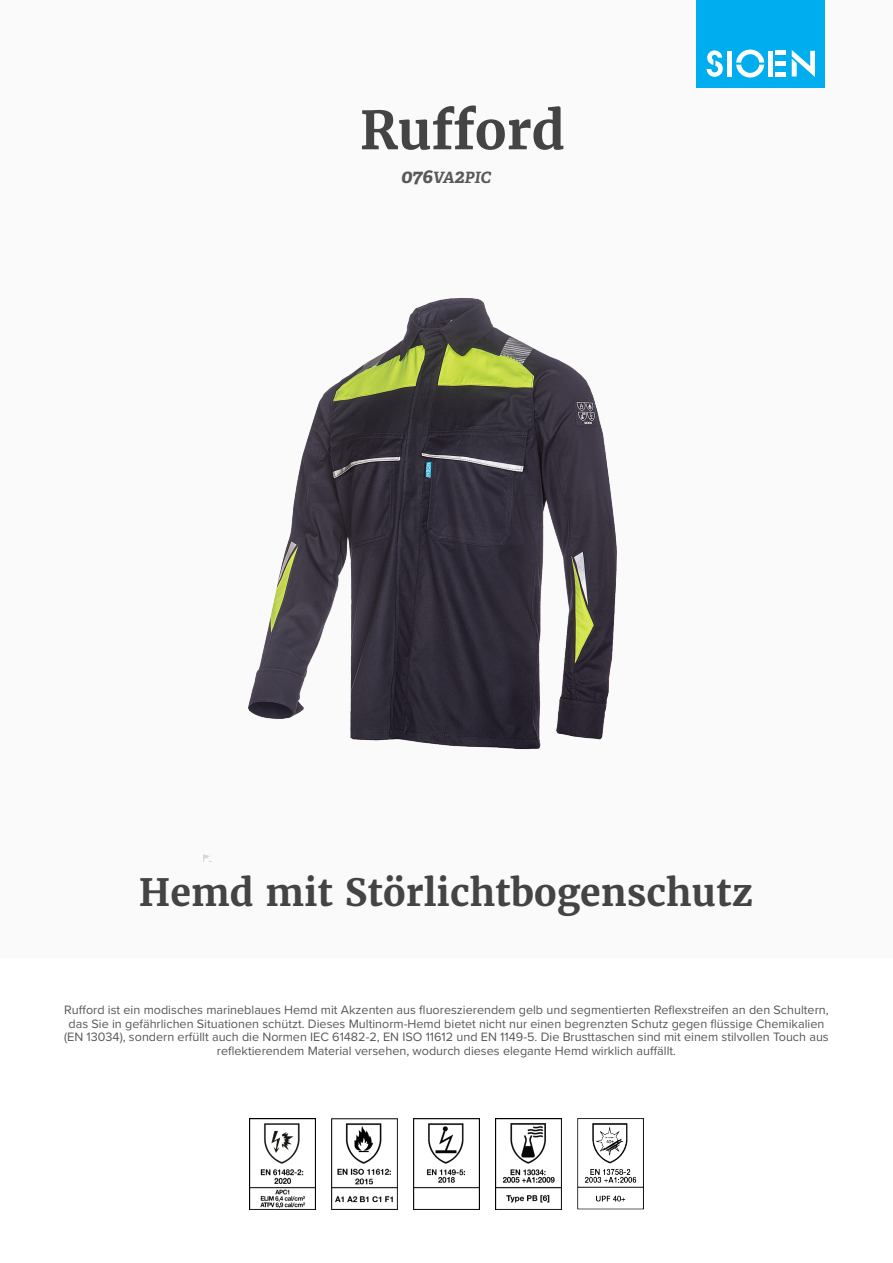
<style>
.page{position:relative;width:893px;height:1263px;background:#fff}
.page>*{position:absolute;margin:0;border:0;box-sizing:border-box;transform-origin:0 0}
.product_name{font:700 52.5px "Merriweather";color:#444}
.product_h2{font:700 37.5px "Merriweather";color:#444}
.product_ref{font:italic 700 15.6px "Adelle";color:#57585a}
.product_description{font:12.6px/13.6px "Proxima Nova";color:#57585a;text-align:center}
.s1{font-size:19.5px}
</style>
<div class="page">
<div style="left:0;top:0;width:893px;height:957px;background:#fafafa"></div>
<div style="left:697px;top:0;width:128px;height:88px;background:#00aeef"></div>
<svg style="left:707px;top:50px;width:16px;height:27px"></svg>
<svg style="left:736px;top:50px;width:28px;height:28px"></svg>
<div style="left:727px;top:51px;width:5px;height:26px;background:#fff"></div>
<div style="left:768px;top:51px;width:5px;height:26px;background:#fff"></div>
<div style="left:775px;top:72px;width:11px;height:5px;background:#fff"></div>
<div style="left:775px;top:61px;width:11px;height:5px;background:#fff"></div>
<hr style="left:775px;top:51px;width:11px;height:4px;background:#fff">
<svg style="left:792px;top:50px;width:23px;height:27px"></svg>
<img style="left:249px;top:1118px;width:66px;height:92px">
<img style="left:331px;top:1118px;width:66px;height:92px">
<img style="left:413px;top:1118px;width:67px;height:92px">
<img style="left:495px;top:1118px;width:67px;height:92px">
<img style="left:577px;top:1118px;width:67px;height:92px">
<img style="left:204px;top:298px;width:413px;height:564px">
<p class="product_name" style="left:360px;top:97px;width:207px">Rufford</p>
<p class="product_ref" style="left:401px;top:168px;width:91px"><span class="s1">076</span>VA<span class="s1">2</span>PIC</p>
<p class="product_h2" style="left:139px;top:868px;width:615px">Hemd mit Störlichtbogenschutz</p>
<p class="product_description" style="left:64px;top:1002px;width:766px">Rufford ist ein modisches marineblaues Hemd mit Akzenten aus fluoreszierendem gelb und segmentierten Reflexstreifen an den Schultern, das Sie in gefährlichen Situationen schützt. Dieses Multinorm-Hemd bietet nicht nur einen begrenzten Schutz gegen flüssige Chemikalien (EN 13034), sondern erfüllt auch die Normen IEC 61482-2, EN ISO 11612 und EN 1149-5. Die Brusttaschen sind mit einem stilvollen Touch aus reflektierendem Material versehen, wodurch dieses elegante Hemd wirklich auffällt.</p>
</div>
